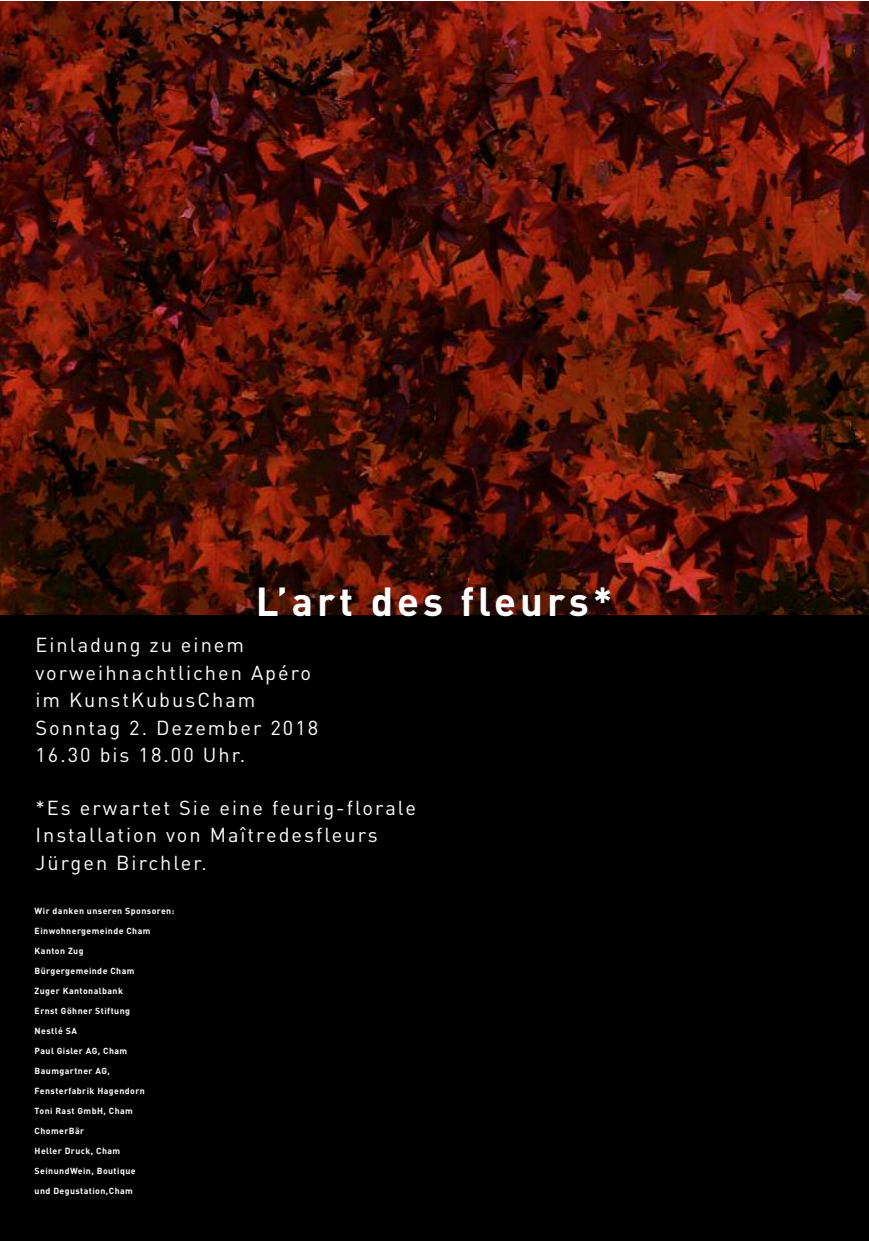
<style>
.page{position:relative;width:869px;height:1241px;background:#fff}
.page>*{position:absolute;margin:0;border:0;box-sizing:border-box;transform-origin:0 0}
.t1{font:700 40px "DIN";letter-spacing:.1em;color:#fff}
.t2{font:20px/27.5px "DIN";letter-spacing:.1em;color:#fff}
.t3{font:700 8.75px "DIN";letter-spacing:.05em;color:#fff}
</style>
<div class="page">
<img style="left:1px;top:1px;width:867px;height:614px">
<div style="left:1px;top:615px;width:867px;height:625px;background:#000"></div>
<h1 class="t1" style="left:255px;top:579px;width:358px">L’art des fleurs*</h1>
<h2 class="t2" style="left:35px;top:631px;width:284px">Einladung zu einem vorweihnachtlichen Apéro im KunstKubusCham<br>Sonntag 2. Dezember 2018<br>16.30 bis 18.00 Uhr.</h2>
<h2 class="t2" style="left:35px;top:794px;width:382px">*Es erwartet Sie eine feurig-florale<br>Installation von Maîtredesfleurs<br>Jürgen Birchler.</h2>
<p class="t3" style="left:35px;top:905px;width:141px">Wir danken unseren Sponsoren:</p>
<p class="t3" style="left:35px;top:925px;width:117px">Einwohnergemeinde Cham</p>
<p class="t3" style="left:35px;top:945px;width:50px">Kanton Zug</p>
<p class="t3" style="left:35px;top:965px;width:101px">Bürgergemeinde Cham</p>
<p class="t3" style="left:35px;top:985px;width:90px">Zuger Kantonalbank</p>
<p class="t3" style="left:35px;top:1005px;width:97px">Ernst Göhner Stiftung</p>
<p class="t3" style="left:35px;top:1025px;width:44px">Nestlé SA</p>
<p class="t3" style="left:35px;top:1045px;width:94px">Paul Gisler AG, Cham</p>
<p class="t3" style="left:35px;top:1065px;width:77px">Baumgartner AG,</p>
<p class="t3" style="left:35px;top:1085px;width:112px">Fensterfabrik Hagendorn</p>
<p class="t3" style="left:35px;top:1105px;width:100px">Toni Rast GmbH, Cham</p>
<p class="t3" style="left:35px;top:1125px;width:51px">ChomerBär</p>
<p class="t3" style="left:35px;top:1145px;width:87px">Heller Druck, Cham</p>
<p class="t3" style="left:35px;top:1165px;width:102px">SeinundWein, Boutique</p>
<p class="t3" style="left:35px;top:1185px;width:100px">und Degustation,Cham</p>
</div>
